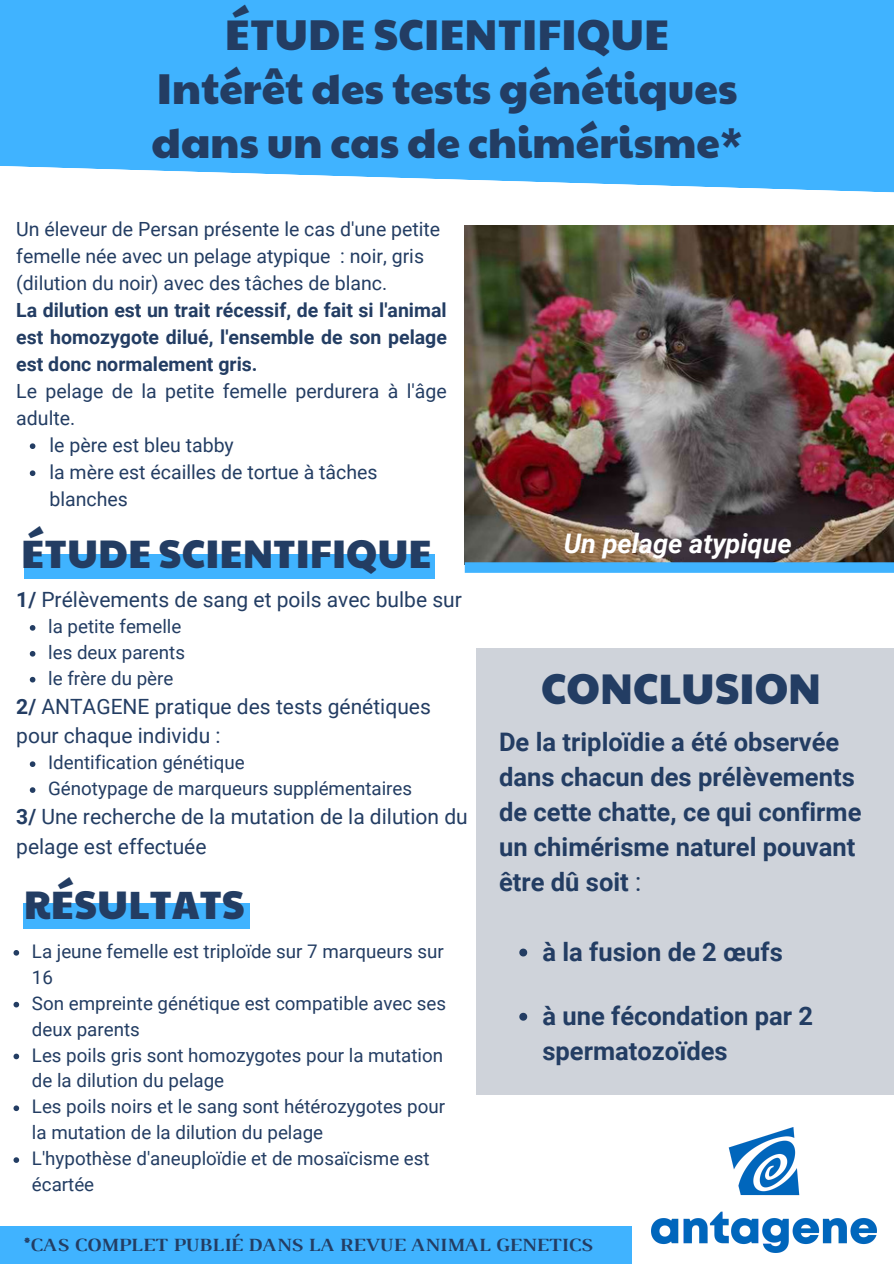
<style>
.page{position:relative;width:894px;height:1264px;background:#fff}
.page>*{position:absolute;margin:0;border:0;box-sizing:border-box;transform-origin:0 0}
.t1{font:42.3px/54px "Paytone One";color:#233d63;text-align:center}
.t2{font:42px "Paytone One";color:#233d63}
.t3{font:39px "Paytone One";color:#233d63}
.t4{font:italic 700 27px "Roboto";color:#fff}
.t5{font:700 25.5px/35px "Roboto";color:#233d63}
.t6{font:21px/29.2px "Roboto";color:#233d63}
.t7{font:19.5px/27px "Roboto";color:#233d63}
.t8{font:700 19.5px/27px "Roboto";color:#233d63;text-align:justify}
.t9{font:700 19.05px "Luthier";color:#233d63}
.t10{font:18.75px/26px "Roboto";color:#233d63}
.s1{font-weight:700}
.s2{font-weight:400}
</style>
<div class="page">
<div style="left:0;top:1226px;width:631px;height:37px;background:#40b3ff"></div>
<img style="left:464px;top:225px;width:429px;height:337px">
<svg style="left:464px;top:562px;width:429px;height:11px;background:#43b1f9"></svg>
<div style="left:476px;top:648px;width:417px;height:446px;background:#cfd3da"></div>
<img style="left:651px;top:1127px;width:225px;height:125px">
<div style="left:24px;top:554px;width:410px;height:24px;background:#40b3ff"></div>
<div style="left:24px;top:903px;width:226px;height:25px;background:#40b3ff"></div>
<svg style="left:0;top:0;width:893px;height:193px;background:#4db8ff"></svg>
<svg style="left:30px;top:443px;width:5px;height:6px"></svg>
<svg style="left:30px;top:470px;width:5px;height:6px"></svg>
<svg style="left:30px;top:625px;width:5px;height:5px"></svg>
<svg style="left:30px;top:651px;width:5px;height:5px"></svg>
<svg style="left:30px;top:677px;width:5px;height:5px"></svg>
<svg style="left:30px;top:761px;width:5px;height:6px"></svg>
<svg style="left:30px;top:787px;width:5px;height:6px"></svg>
<svg style="left:14px;top:950px;width:5px;height:5px"></svg>
<svg style="left:14px;top:1001px;width:5px;height:6px"></svg>
<svg style="left:14px;top:1053px;width:5px;height:6px"></svg>
<svg style="left:14px;top:1105px;width:5px;height:6px"></svg>
<svg style="left:14px;top:1157px;width:5px;height:5px"></svg>
<svg style="left:519px;top:948px;width:8px;height:8px"></svg>
<svg style="left:519px;top:1012px;width:8px;height:8px"></svg>
<h1 class="t1" style="left:151px;top:5px;width:592px">ÉTUDE SCIENTIFIQUE<br>Intérêt des tests génétiques dans un cas de chimérisme*</h1>
<p class="t7" style="left:16px;top:216px;width:425px">Un éleveur de Persan présente le cas d'une petite femelle née avec un pelage atypique : noir, gris (dilution du noir) avec des tâches de blanc.</p>
<p class="t8" style="left:16px;top:297px;width:432px">La dilution est un trait récessif, de fait si l'animal est homozygote dilué, l'ensemble de son pelage est donc normalement gris.</p>
<p class="t7" style="left:16px;top:378px;width:432px">Le pelage de la petite femelle perdurera à l'âge adulte.</p>
<p class="t7" style="left:49px;top:432px;width:329px">le père est bleu tabby<br>la mère est écailles de tortue à tâches blanches</p>
<h3 class="t3" style="left:21px;top:524px;width:412px">ÉTUDE SCIENTIFIQUE</h3>
<p class="t6" style="left:16px;top:585px;width:447px"><span class="s1">1/</span> Prélèvements de sang et poils avec bulbe sur</p>
<p class="t10" style="left:48px;top:613px;width:138px">la petite femelle les deux parents le frère du père</p>
<p class="t6" style="left:16px;top:692px;width:416px"><span class="s1">2/</span> ANTAGENE pratique des tests génétiques pour chaque individu :</p>
<p class="t10" style="left:48px;top:749px;width:365px">Identification génétique<br>Génotypage de marqueurs supplémentaires</p>
<p class="t6" style="left:16px;top:802px;width:453px"><span class="s1">3/</span> Une recherche de la mutation de la dilution du pelage est effectuée</p>
<h3 class="t3" style="left:24px;top:875px;width:223px">RÉSULTATS</h3>
<p class="t10" style="left:32px;top:938px;width:415px">La jeune femelle est triploïde sur 7 marqueurs sur<br>16<br>Son empreinte génétique est compatible avec ses deux parents<br>Les poils gris sont homozygotes pour la mutation de la dilution du pelage<br>Les poils noirs et le sang sont hétérozygotes pour la mutation de la dilution du pelage<br>L'hypothèse d'aneuploïdie et de mosaïcisme est écartée</p>
<h3 class="t4" style="left:563px;top:528px;width:229px">Un pelage atypique</h3>
<h2 class="t2" style="left:541px;top:657px;width:281px">CONCLUSION</h2>
<h3 class="t5" style="left:499px;top:725px;width:364px">De la triploïdie a été observée dans chacun des prélèvements de cette chatte, ce qui confirme un chimérisme naturel pouvant être dû soit <span class="s2">:</span></h3>
<h3 class="t5" style="left:542px;top:934px;width:242px">à la fusion de 2 œufs</h3>
<h3 class="t5" style="left:542px;top:999px;width:272px">à une fécondation par 2 spermatozoïdes</h3>
<p class="t9" style="left:23px;top:1237px;width:570px">*CAS COMPLET PUBLIÉ DANS LA REVUE ANIMAL GENETICS</p>
</div>
